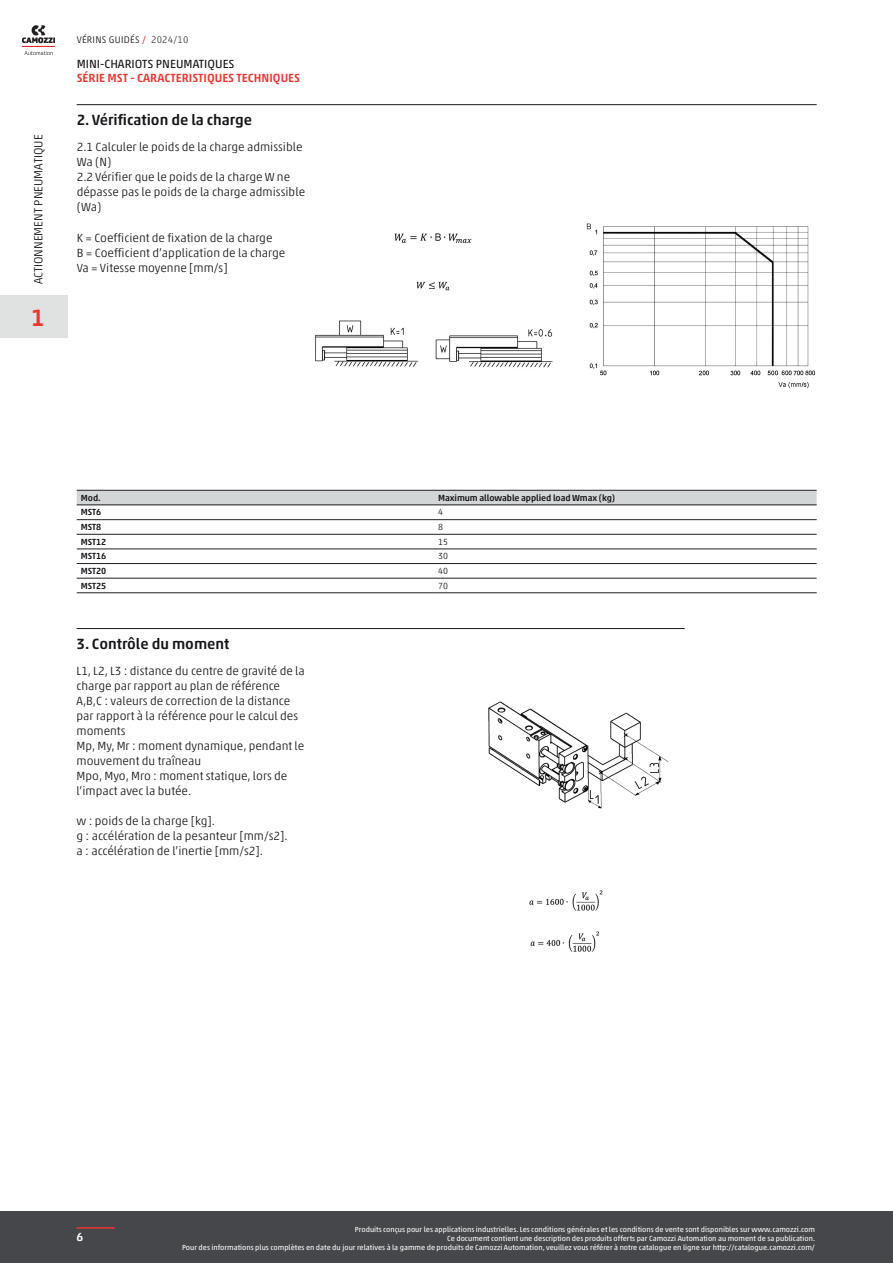
<style>
.page{position:relative;width:893px;height:1263px;background:#fff}
.page>*{position:absolute;margin:0;border:0;box-sizing:border-box;transform-origin:0 0}
.Num_catalogo_no_lingua{font:500 24px "Akko W1 G";color:#ee352f}
.Titolo_SEZIONE{font:500 15px "Akko W1 G";color:#171419}
.Descrizione_prodotto{font:300 12px/15px "Akko W1 G";color:#171419}
.SOTTOTITOLO_Home_small{font:500 12px "Akko W1 G";color:#ee352f}
.TITOLO_Home_small{font:12px "Akko W1 G";color:#171419}
.NOME_CATALOGO{font:300 12px "Akko W1 G";color:#171419}
.t1{font:500 12px "Akko W1 G";color:#fff}
.Edizione_catalogo{font:300 9.75px "Akko W1 G";letter-spacing:.025em;color:#171419}
.Titoli_tabella_general_data{font:500 9px "Akko W1 G";letter-spacing:-.01em;color:#171419}
.Testi_tabella_general_data{font:300 9px "Akko W1 G";color:#171419}
.footNotes{font:7.5px/9px "Akko W1 G";color:#fff;text-align:right}
.s1{font-weight:400;color:#ee352f}
.s2{color:#383b3f}
</style>
<div class="page">
<hr style="left:77px;top:628px;width:608px;height:1px;background:#171419">
<img style="left:488px;top:701px;width:181px;height:251px">
<hr style="left:77px;top:104px;width:740px;height:1px;background:#171419">
<img style="left:315px;top:223px;width:501px;height:166px">
<div style="left:77px;top:491px;width:740px;height:13px;background:#d2d6d6"></div>
<svg style="left:77px;top:505px;width:740px;height:73px"></svg>
<hr style="left:434px;top:519px;width:383px;height:1px;background:#231f20">
<hr style="left:434px;top:534px;width:383px;height:1px;background:#231f20">
<hr style="left:434px;top:549px;width:383px;height:1px;background:#231f20">
<hr style="left:434px;top:563px;width:383px;height:1px;background:#231f20">
<hr style="left:434px;top:578px;width:383px;height:1px;background:#231f20">
<hr style="left:434px;top:592px;width:383px;height:1px;background:#231f20">
<hr style="left:77px;top:490px;width:357px;height:1px;background:#231f20">
<hr style="left:77px;top:504px;width:357px;height:1px;background:#171419">
<hr style="left:434px;top:490px;width:383px;height:1px;background:#231f20">
<hr style="left:434px;top:504px;width:383px;height:1px;background:#171419">
<hr style="left:77px;top:519px;width:357px;height:1px;background:#231f20">
<hr style="left:77px;top:534px;width:357px;height:1px;background:#231f20">
<hr style="left:77px;top:549px;width:357px;height:1px;background:#231f20">
<hr style="left:77px;top:563px;width:357px;height:1px;background:#231f20">
<hr style="left:77px;top:578px;width:357px;height:1px;background:#231f20">
<hr style="left:77px;top:592px;width:357px;height:1px;background:#231f20">
<div style="left:0;top:1211px;width:893px;height:52px;background:#46474a"></div>
<hr style="left:77px;top:1227px;width:38px;height:1px;background:#ee352f">
<img style="left:22px;top:25px;width:32px;height:30px">
<div style="left:8px;top:295px;width:60px;height:43px;background:#e0e2e1"></div>
<div style="left:0;top:295px;width:8px;height:43px;background:#e0e2e1"></div>
<p class="NOME_CATALOGO" style="left:30px;top:284px;width:151px;rotate:-90deg">ACTIONNEMENT PNEUMATIQUE</p>
<p class="Num_catalogo_no_lingua" style="left:31px;top:300px;width:15px">1</p>
<p class="Edizione_catalogo" style="left:77px;top:32px;width:113px">VÉRINS GUIDÉS <span class="s1">/</span> <span class="s2">2024/10</span></p>
<p class="TITOLO_Home_small" style="left:77px;top:55px;width:159px">MINI-CHARIOTS PNEUMATIQUES</p>
<p class="SOTTOTITOLO_Home_small" style="left:77px;top:69px;width:225px">SÉRIE MST - CARACTERISTIQUES TECHNIQUES</p>
<p class="Titolo_SEZIONE" style="left:77px;top:109px;width:177px">2. Vérification de la charge</p>
<p class="Descrizione_prodotto" style="left:77px;top:139px;width:230px">2.1 Calculer le poids de la charge admissible<br>Wa (N)<br>2.2 Vérifier que le poids de la charge W ne dépasse pas le poids de la charge admissible (Wa)</p>
<p class="Descrizione_prodotto" style="left:77px;top:229px;width:210px">K = Coefficient de fixation de la charge<br>B = Coefficient d’application de la charge<br>Va = Vitesse moyenne [mm/s]</p>
<p class="Titoli_tabella_general_data" style="left:81px;top:491px;width:21px">Mod.</p>
<p class="Titoli_tabella_general_data" style="left:438px;top:491px;width:178px">Maximum allowable applied load Wmax (kg)</p>
<p class="Titoli_tabella_general_data" style="left:81px;top:506px;width:22px">MST6</p>
<p class="Testi_tabella_general_data" style="left:438px;top:506px;width:6px">4</p>
<p class="Titoli_tabella_general_data" style="left:81px;top:520px;width:22px">MST8</p>
<p class="Testi_tabella_general_data" style="left:438px;top:520px;width:6px">8</p>
<p class="Titoli_tabella_general_data" style="left:81px;top:535px;width:27px">MST12</p>
<p class="Testi_tabella_general_data" style="left:438px;top:535px;width:11px">15</p>
<p class="Titoli_tabella_general_data" style="left:81px;top:549px;width:27px">MST16</p>
<p class="Testi_tabella_general_data" style="left:438px;top:550px;width:11px">30</p>
<p class="Titoli_tabella_general_data" style="left:81px;top:564px;width:27px">MST20</p>
<p class="Testi_tabella_general_data" style="left:438px;top:564px;width:11px">40</p>
<p class="Titoli_tabella_general_data" style="left:81px;top:579px;width:27px">MST25</p>
<p class="Testi_tabella_general_data" style="left:438px;top:579px;width:11px">70</p>
<p class="Titolo_SEZIONE" style="left:77px;top:633px;width:154px">3. Contrôle du moment</p>
<p class="Descrizione_prodotto" style="left:77px;top:663px;width:230px">L1, L2, L3 : distance du centre de gravité de la charge par rapport au plan de référence A,B,C : valeurs de correction de la distance par rapport à la référence pour le calcul des moments<br>Mp, My, Mr : moment dynamique, pendant le mouvement du traîneau<br>Mpo, Myo, Mro : moment statique, lors de l’impact avec la butée.</p>
<p class="Descrizione_prodotto" style="left:77px;top:813px;width:213px">w : poids de la charge [kg].<br>g : accélération de la pesanteur [mm/s2]. a : accélération de l’inertie [mm/s2].</p>
<p class="t1" style="left:77px;top:1228px;width:8px">6</p>
<p class="footNotes" style="left:182px;top:1225px;width:634px">Produits conçus pour les applications industrielles. Les conditions générales et les conditions de vente sont disponibles sur www.camozzi.com<br>Ce document contient une description des produits offerts par Camozzi Automation au moment de sa publication.<br>Pour des informations plus complètes en date du jour relatives à la gamme de produits de Camozzi Automation, veuillez vous référer à notre catalogue en ligne sur http://catalogue.camozzi.com/</p>
</div>
